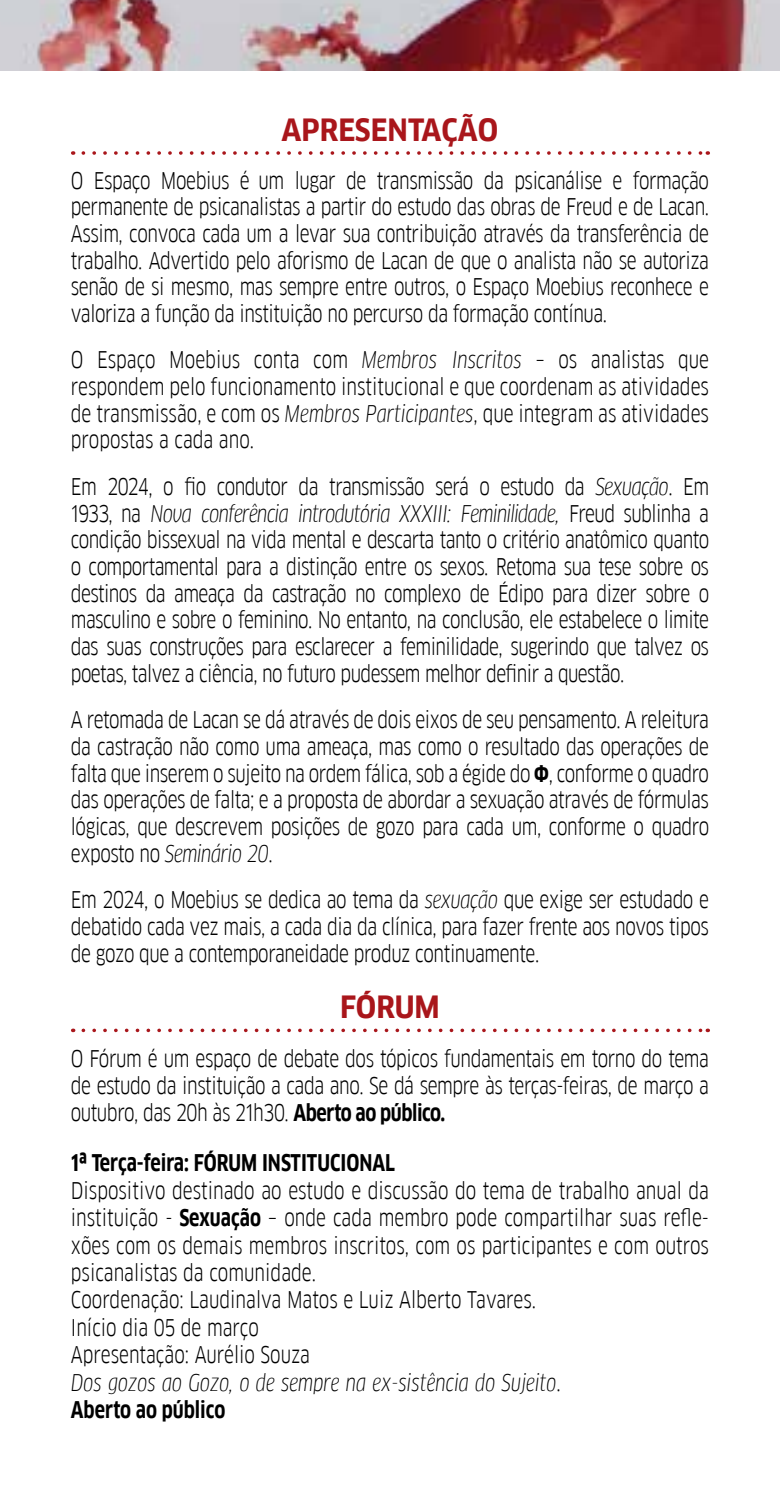
<style>
.page{position:relative;width:780px;height:1489px;background:#fff}
.page>*{position:absolute;margin:0;border:0;box-sizing:border-box;transform-origin:0 0}
.t1{font:700 30px "Goethe FF Clan";color:#a9161b}
.t2{font:22.5px/26.8px "Goethe FF Clan";letter-spacing:-.005em;color:#000;text-align:justify;scale:.85 1}
.t3{font:700 22.5px "Goethe FF Clan";color:#000;scale:.85 1}
.s1{font-style:italic}
.s2{font-weight:700}
</style>
<div class="page">
<img style="left:0;top:0;width:780px;height:71px">
<svg style="left:83px;top:151px;width:625px;height:4px"></svg>
<svg style="left:83px;top:1028px;width:625px;height:4px"></svg>
<h1 class="t1" style="left:281px;top:112px;width:218px">APRESENTAÇÃO</h1>
<p class="t2" style="left:71px;top:167px;width:752px">O Espaço Moebius é um lugar de transmissão da psicanálise e formação permanente de psicanalistas a partir do estudo das obras de Freud e de Lacan.<br>Assim, convoca cada um a levar sua contribuição através da transferência de trabalho. Advertido pelo aforismo de Lacan de que o analista não se autoriza senão de si mesmo, mas sempre entre outros, o Espaço Moebius reconhece e valoriza a função da instituição no percurso da formação contínua.</p>
<p class="t2" style="left:71px;top:347px;width:752px">O Espaço Moebius conta com <span class="s1">Membros Inscritos</span> – os analistas que respondem pelo funcionamento institucional e que coordenam as atividades de transmissão, e com os <span class="s1">Membros Participantes</span>, que integram as atividades propostas a cada ano.</p>
<p class="t2" style="left:71px;top:473px;width:752px">Em 2024, o fio condutor da transmissão será o estudo da <span class="s1">Sexuação</span>. Em 1933, na <span class="s1">Nova conferência introdutória XXXIII: Feminilidade,</span> Freud sublinha a condição bissexual na vida mental e descarta tanto o critério anatômico quanto o comportamental para a distinção entre os sexos. Retoma sua tese sobre os destinos da ameaça da castração no complexo de Édipo para dizer sobre o masculino e sobre o feminino. No entanto, na conclusão, ele estabelece o limite das suas construções para esclarecer a feminilidade, sugerindo que talvez os poetas, talvez a ciência, no futuro pudessem melhor definir a questão.</p>
<p class="t2" style="left:71px;top:706px;width:752px">A retomada de Lacan se dá através de dois eixos de seu pensamento. A releitura da castração não como uma ameaça, mas como o resultado das operações de falta que inserem o sujeito na ordem fálica, sob a égide do <span class="s2">Φ</span>, conforme o quadro das operações de falta; e a proposta de abordar a sexuação através de fórmulas lógicas, que descrevem posições de gozo para cada um, conforme o quadro exposto no <span class="s1">Seminário 20</span>.</p>
<p class="t2" style="left:71px;top:886px;width:752px">Em 2024, o Moebius se dedica ao tema da <span class="s1">sexuação</span> que exige ser estudado e debatido cada vez mais, a cada dia da clínica, para fazer frente aos novos tipos de gozo que a contemporaneidade produz continuamente.</p>
<h1 class="t1" style="left:340px;top:989px;width:101px">FÓRUM</h1>
<p class="t2" style="left:71px;top:1044px;width:752px;line-height:27.5px">O Fórum é um espaço de debate dos tópicos fundamentais em torno do tema de estudo da instituição a cada ano. Se dá sempre às terças-feiras, de março a outubro, das 20h às 21h30. <span class="s2">Aberto ao público.</span></p>
<p class="t3" style="left:71px;top:1149px;width:383px">1ª Terça-feira: FÓRUM INSTITUCIONAL</p>
<p class="t2" style="left:71px;top:1176px;width:752px;line-height:27.5px;text-align:left">Dispositivo destinado ao estudo e discussão do tema de trabalho anual da instituição - <span class="s2">Sexuação</span> – onde cada membro pode compartilhar suas refle&shy;xões com os demais membros inscritos, com os participantes e com outros psicanalistas da comunidade.<br>Coordenação: Laudinalva Matos e Luiz Alberto Tavares.<br>Início dia 05 de março<br>Apresentação: Aurélio Souza<br><span class="s1">Dos gozos ao Gozo, o de sempre na ex-sistência do Sujeito</span>.<br><span class="s2">Aberto ao público</span></p>
</div>
